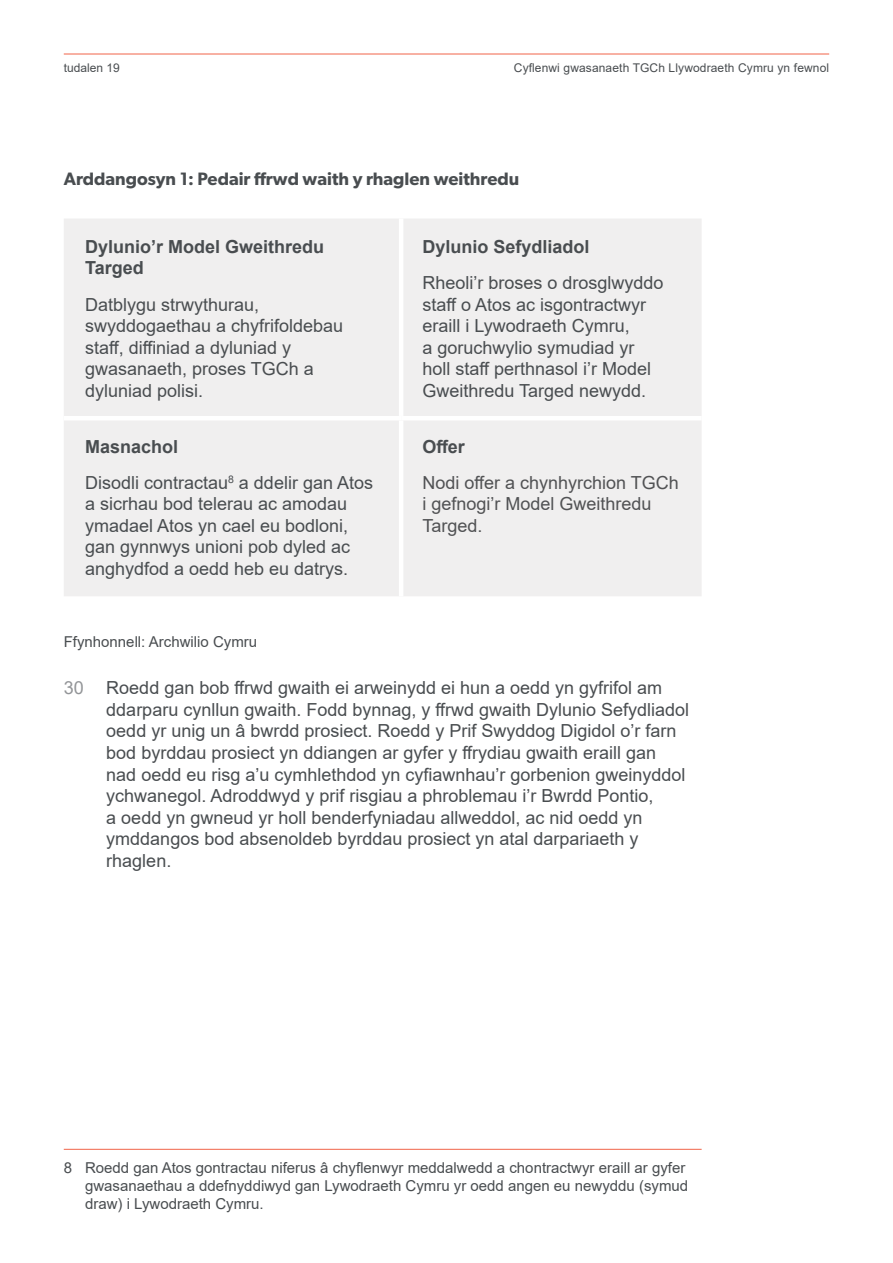
<style>
.page{position:relative;width:893px;height:1263px;background:#fff}
.page>*{position:absolute;margin:0;border:0;box-sizing:border-box;transform-origin:0 0}
.t1{font:18px/21.6px "Arial";color:#494d50}
.t2{font:18px/21.6px "Arial";color:#515254}
.t3{font:700 18px/21.6px "Arial";color:#494d50}
.t4{font:600 18px "Gibson";color:#494d50}
.t5{font:18px "Arial";color:#939598}
.t6{font:15px/18px "Arial";color:#494d50}
.t7{font:12px "Arial";letter-spacing:.01em;color:#494d50}
.s1{font-weight:700}
</style>
<div class="page">
<hr style="left:64px;top:54px;width:765px;height:1px;background:#f16449">
<div style="left:64px;top:219px;width:638px;height:377px;background:#f0efef"></div>
<hr style="left:399px;top:218px;width:4px;height:198px;background:#fff">
<hr style="left:64px;top:416px;width:337px;height:4px;background:#fff">
<hr style="left:401px;top:416px;width:301px;height:4px;background:#fff">
<hr style="left:399px;top:420px;width:4px;height:176px;background:#fff">
<hr style="left:64px;top:1149px;width:638px;height:1px;background:#f16449">
<p class="t7" style="left:64px;top:59px;width:58px">tudalen 19</p>
<p class="t7" style="left:514px;top:59px;width:317px">Cyflenwi gwasanaeth TGCh Llywodraeth Cymru yn fewnol</p>
<p class="t4" style="left:64px;top:168px;width:457px">Arddangosyn 1: Pedair ffrwd waith y rhaglen weithredu</p>
<p class="t3" style="left:85px;top:236px;width:241px">Dylunio’r Model Gweithredu<br>Targed</p>
<p class="t1" style="left:85px;top:293px;width:260px">Datblygu strwythurau, swyddogaethau a chyfrifoldebau staff, diffiniad a dyluniad y gwasanaeth, proses TGCh a dyluniad polisi.</p>
<p class="t1" style="left:85px;top:428px;width:290px;line-height:36px"><span class="s1">Masnachol<br></span>Disodli contractau<sup>8</sup> a ddelir gan Atos</p>
<p class="t1" style="left:85px;top:493px;width:267px">a sicrhau bod telerau ac amodau ymadael Atos yn cael eu bodloni, gan gynnwys unioni pob dyled ac anghydfod a oedd heb eu datrys.</p>
<p class="t3" style="left:422px;top:236px;width:169px">Dylunio Sefydliadol</p>
<p class="t1" style="left:422px;top:272px;width:243px">Rheoli’r broses o drosglwyddo staff o Atos ac isgontractwyr eraill i Lywodraeth Cymru,<br>a goruchwylio symudiad yr holl staff perthnasol i’r Model<br>Gweithredu Targed newydd.</p>
<p class="t3" style="left:422px;top:436px;width:44px">Offer</p>
<p class="t2" style="left:422px;top:471px;width:258px">Nodi offer a chynhyrchion TGCh i gefnogi’r Model Gweithredu<br>Targed.</p>
<p class="t6" style="left:64px;top:633px;width:195px">Ffynhonnell: Archwilio Cymru</p>
<p class="t5" style="left:64px;top:675px;width:22px">30</p>
<p class="t1" style="left:106px;top:677px;width:584px">Roedd gan bob ffrwd gwaith ei arweinydd ei hun a oedd yn gyfrifol am ddarparu cynllun gwaith. Fodd bynnag, y ffrwd gwaith Dylunio Sefydliadol oedd yr unig un â bwrdd prosiect. Roedd y Prif Swyddog Digidol o’r farn bod byrddau prosiect yn ddiangen ar gyfer y ffrydiau gwaith eraill gan nad oedd eu risg a’u cymhlethdod yn cyfiawnhau’r gorbenion gweinyddol ychwanegol. Adroddwyd y prif risgiau a phroblemau i’r Bwrdd Pontio,<br>a oedd yn gwneud yr holl benderfyniadau allweddol, ac nid oedd yn ymddangos bod absenoldeb byrddau prosiect yn atal darpariaeth y rhaglen.</p>
<p class="t6" style="left:85px;top:1158px;width:605px;text-indent:-21px">8 Roedd gan Atos gontractau niferus â chyflenwyr meddalwedd a chontractwyr eraill ar gyfer gwasanaethau a ddefnyddiwyd gan Lywodraeth Cymru yr oedd angen eu newyddu (symud draw) i Lywodraeth Cymru.</p>
</div>
